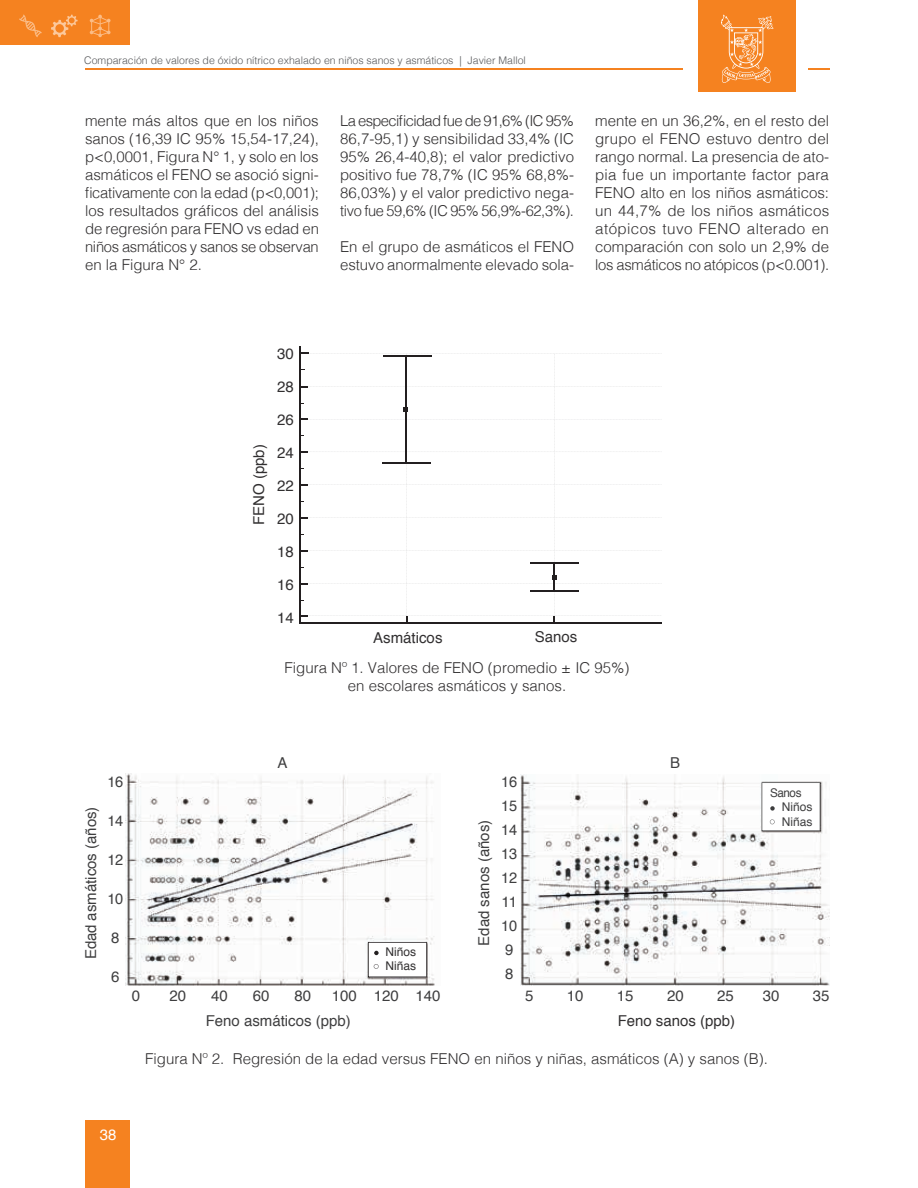
<style>
.page{position:relative;width:918px;height:1188px;background:#fff}
.page>*{position:absolute;margin:0;border:0;box-sizing:border-box;transform-origin:0 0}
.t1{font:300 15px/18px "Helvetica";color:#312f30;text-align:justify}
.t2{font:15px/25px "Helvetica";color:#3e3e3f}
.t3{font:15px "Helvetica";color:#312f30}
.t4{font:15px/24px "Helvetica";letter-spacing:-.025em;color:#3e3e3f}
.t5{font:15px "Helvetica";color:#fff}
.t6{font:12px/14.4px "Helvetica";color:#3e3e3f}
.t7{font:12px/14.4px "Helvetica";color:#312f30}
.t8{font:300 10.5px "Helvetica";color:#57585a}
</style>
<div class="page">
<div style="left:85px;top:1120px;width:45px;height:68px;background:#f58220"></div>
<hr style="left:85px;top:68px;width:598px;height:1px;background:#f58220">
<svg style="left:808px;top:68px;width:22px;height:1px"></svg>
<div style="left:698px;top:0;width:98px;height:91px;background:#f58220"></div>
<div style="left:0;top:0;width:130px;height:44px;background:#f58220"></div>
<svg style="left:19px;top:15px;width:23px;height:22px"></svg>
<svg style="left:51px;top:15px;width:27px;height:22px"></svg>
<svg style="left:90px;top:15px;width:21px;height:22px"></svg>
<svg style="left:721px;top:15px;width:52px;height:68px"></svg>
<img style="left:126px;top:773px;width:309px;height:212px">
<svg style="left:368px;top:942px;width:59px;height:35px"></svg>
<img style="left:520px;top:775px;width:310px;height:211px">
<svg style="left:762px;top:782px;width:58px;height:49px"></svg>
<hr style="left:299px;top:346px;width:2px;height:277px;background:#231f20">
<hr style="left:299px;top:623px;width:362px;height:1px;background:#231f20">
<svg style="left:301px;top:353px;width:360px;height:270px"></svg>
<p class="t8" style="left:84px;top:51px;width:443px">Comparación de valores de óxido nítrico exhalado en niños sanos y asmáticos | Javier Mallol</p>
<p class="t1" style="left:85px;top:111px;width:235px">mente más altos que en los niños sanos (16,39 IC 95% 15,54-17,24), p&lt;0,0001, Figura N° 1, y solo en los asmáticos el FENO se asoció signi&shy;ficativamente con la edad (p&lt;0,001); los resultados gráficos del análisis de regresión para FENO vs edad en niños asmáticos y sanos se observan en la Figura N° 2.</p>
<p class="t1" style="left:340px;top:111px;width:235px">La especificidad fue de 91,6% (IC 95% 86,7-95,1) y sensibilidad 33,4% (IC 95% 26,4-40,8); el valor predictivo positivo fue 78,7% (IC 95% 68,8%- 86,03%) y el valor predictivo nega&shy;tivo fue 59,6% (IC 95% 56,9%-62,3%).</p>
<p class="t1" style="left:340px;top:237px;width:235px">En el grupo de asmáticos el FENO estuvo anormalmente elevado sola-</p>
<p class="t1" style="left:595px;top:111px;width:236px">mente en un 36,2%, en el resto del grupo el FENO estuvo dentro del rango normal. La presencia de ato&shy;pia fue un importante factor para FENO alto en los niños asmáticos: un 44,7% de los niños asmáticos atópicos tuvo FENO alterado en comparación con solo un 2,9% de los asmáticos no atópicos (p&lt;0.001).</p>
<p class="t3" style="left:247px;top:525px;width:82px;rotate:-90deg">FENO (ppb)</p>
<p class="t3" style="left:277px;top:342px;width:18px">30</p>
<p class="t3" style="left:277px;top:375px;width:18px">28</p>
<p class="t3" style="left:277px;top:408px;width:18px">26</p>
<p class="t3" style="left:277px;top:441px;width:18px">24</p>
<p class="t3" style="left:277px;top:474px;width:18px">22</p>
<p class="t3" style="left:277px;top:507px;width:18px">20</p>
<p class="t3" style="left:277px;top:540px;width:18px">18</p>
<p class="t3" style="left:277px;top:573px;width:18px">16</p>
<p class="t3" style="left:277px;top:606px;width:18px">14</p>
<p class="t3" style="left:373px;top:626px;width:71px">Asmáticos</p>
<p class="t3" style="left:535px;top:626px;width:44px">Sanos</p>
<p class="t1" style="left:285px;top:658px;width:346px;text-align:center">Figura Nº 1. Valores de FENO (promedio ± IC 95%) en escolares asmáticos y sanos.</p>
<p class="t2" style="left:79px;top:959px;width:154px;rotate:-90deg">Edad asmáticos (años)</p>
<p class="t2" style="left:107px;top:769px;width:17px">16</p>
<p class="t2" style="left:107px;top:808px;width:17px">14</p>
<p class="t2" style="left:107px;top:847px;width:17px">12</p>
<p class="t2" style="left:107px;top:886px;width:17px">10</p>
<p class="t2" style="left:111px;top:925px;width:10px">8</p>
<p class="t2" style="left:111px;top:964px;width:10px">6</p>
<p class="t2" style="left:277px;top:751px;width:12px">A</p>
<p class="t2" style="left:670px;top:750px;width:12px">B</p>
<p class="t7" style="left:386px;top:945px;width:32px">Niños<br>Niñas</p>
<p class="t2" style="left:472px;top:946px;width:127px;rotate:-90deg">Edad sanos (años)</p>
<p class="t4" style="left:501px;top:771px;width:17px">16<br>15<br>14<br>13<br>12<br>11<br>10<br>9<br>8</p>
<p class="t6" style="left:770px;top:786px;width:33px">Sanos</p>
<p class="t6" style="left:782px;top:800px;width:32px">Niños<br>Niñas</p>
<p class="t2" style="left:132px;top:984px;width:10px">0</p>
<p class="t2" style="left:169px;top:984px;width:18px">20</p>
<p class="t2" style="left:211px;top:984px;width:18px">40</p>
<p class="t2" style="left:253px;top:984px;width:18px">60</p>
<p class="t2" style="left:294px;top:984px;width:18px">80</p>
<p class="t2" style="left:206px;top:984px;width:236px;text-indent:126px">100 120 140<br>Feno asmáticos (ppb)</p>
<p class="t2" style="left:525px;top:983px;width:10px">5</p>
<p class="t2" style="left:567px;top:983px;width:18px">10</p>
<p class="t2" style="left:617px;top:983px;width:18px">15</p>
<p class="t2" style="left:667px;top:983px;width:18px">20</p>
<p class="t2" style="left:717px;top:983px;width:18px">25</p>
<p class="t2" style="left:763px;top:983px;width:18px">30</p>
<p class="t2" style="left:813px;top:983px;width:18px">35</p>
<p class="t3" style="left:618px;top:1009px;width:119px">Feno sanos (ppb)</p>
<p class="t1" style="left:145px;top:1048px;width:624px">Figura Nº 2. Regresión de la edad versus FENO en niños y niñas, asmáticos (A) y sanos (B).</p>
<p class="t5" style="left:100px;top:1123px;width:18px">38</p>
</div>
